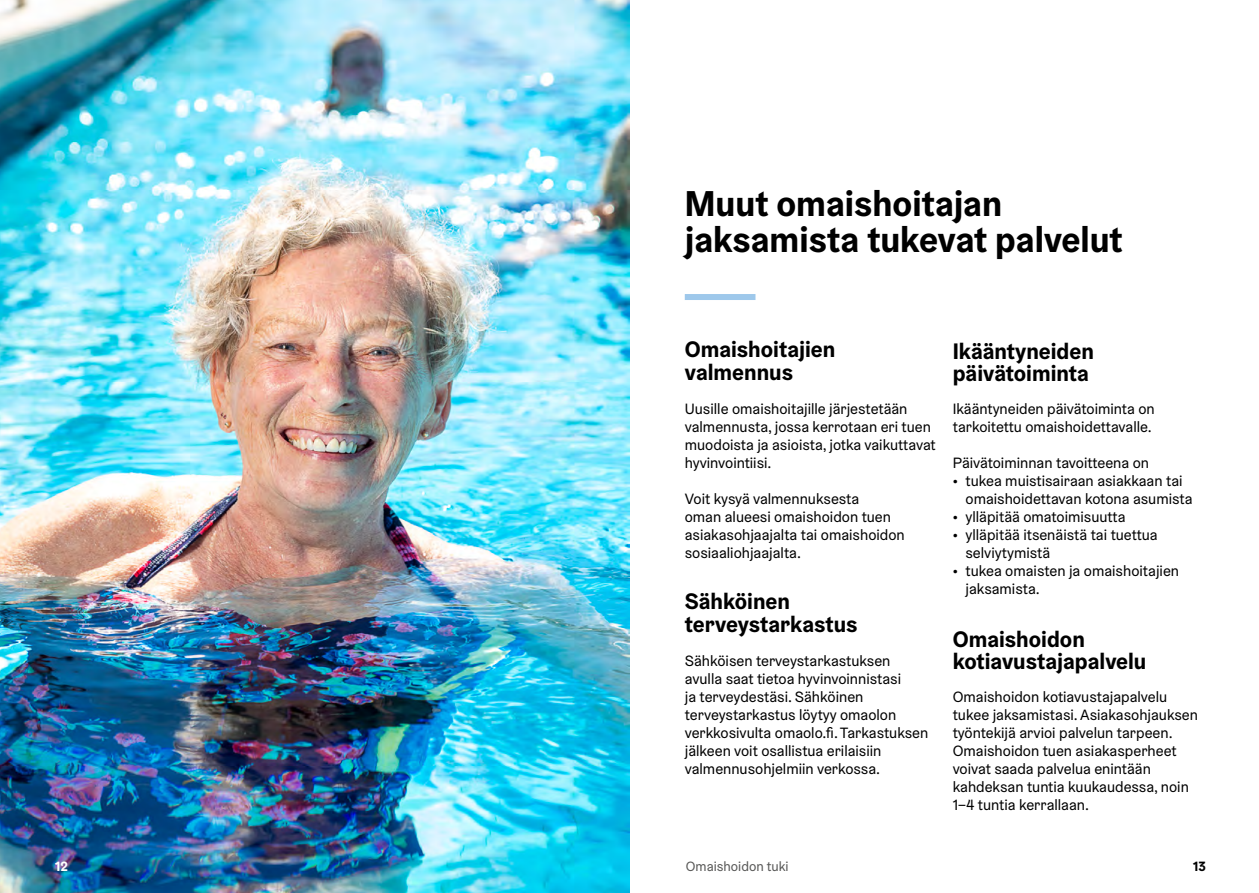
<style>
.page{position:relative;width:1259px;height:893px;background:#fff}
.page>*{position:absolute;margin:0;border:0;box-sizing:border-box;transform-origin:0 0}
.H2_otsikko{font:700 36px/36px "Helsinki Grotesk";color:#000}
.H3_otsikko{font:700 22.5px/22.5px "Helsinki Grotesk";color:#000}
.P_leipis{font:15px/18px "Helsinki Grotesk";color:#000}
.t1{font:13.5px "Helsinki Grotesk";color:#575756}
.t2{font:700 13.5px "Helsinki Grotesk";color:#fff}
.t3{font:700 13.5px "Helsinki Grotesk";color:#000}
.s1{font-weight:700}
</style>
<div class="page">
<img style="left:0;top:0;width:629px;height:893px">
<div style="left:685px;top:294px;width:70px;height:6px;background:#9ec8eb"></div>
<h2 class="H2_otsikko" style="left:685px;top:185px;width:439px">Muut omaishoitajan jaksamista tukevat palvelut</h2>
<h3 class="H3_otsikko" style="left:685px;top:338px;width:152px">Omaishoitajien valmennus</h3>
<p class="P_leipis" style="left:685px;top:400px;width:252px">Uusille omaishoitajille järjestetään valmennusta, jossa kerrotaan eri tuen muodoista ja asioista, jotka vaikuttavat hyvinvointiisi.</p>
<p class="P_leipis" style="left:685px;top:490px;width:221px">Voit kysyä valmennuksesta<br>oman alueesi omaishoidon tuen asiakasohjaajalta tai omaishoidon sosiaaliohjaajalta.</p>
<h3 class="H3_otsikko" style="left:685px;top:590px;width:174px">Sähköinen terveystarkastus</h3>
<p class="P_leipis" style="left:685px;top:652px;width:245px">Sähköisen terveystarkastuksen avulla saat tietoa hyvinvoinnistasi<br>ja terveydestäsi. Sähköinen terveystarkastus löytyy omaolon verkkosivulta omaolo.fi. Tarkastuksen jälkeen voit osallistua erilaisiin valmennusohjelmiin verkossa.</p>
<h3 class="H3_otsikko" style="left:952px;top:339px;width:143px">Ikääntyneiden päivätoiminta</h3>
<p class="P_leipis" style="left:952px;top:400px;width:203px">Ikääntyneiden päivätoiminta on tarkoitettu omaishoidettavalle.</p>
<p class="P_leipis" style="left:952px;top:454px;width:198px">Päivätoiminnan tavoitteena on</p>
<p class="P_leipis" style="left:965px;top:472px;width:229px;text-indent:-13px"><span class="s1">•</span> tukea muistisairaan asiakkaan tai omaishoidettavan kotona asumista</p>
<p class="P_leipis" style="left:952px;top:508px;width:174px"><span class="s1">•</span> ylläpitää omatoimisuutta</p>
<p class="P_leipis" style="left:965px;top:526px;width:194px;text-indent:-13px"><span class="s1">•</span> ylläpitää itsenäistä tai tuettua selviytymistä</p>
<p class="P_leipis" style="left:965px;top:562px;width:215px;text-indent:-13px"><span class="s1">•</span> tukea omaisten ja omaishoitajien jaksamista.</p>
<h3 class="H3_otsikko" style="left:952px;top:627px;width:195px">Omaishoidon kotiavustajapalvelu</h3>
<p class="P_leipis" style="left:952px;top:688px;width:247px">Omaishoidon kotiavustajapalvelu tukee jaksamistasi. Asiakasohjauksen työntekijä arvioi palvelun tarpeen.<br>Omaishoidon tuen asiakasperheet voivat saada palvelua enintään kahdeksan tuntia kuukaudessa, noin 1–4 tuntia kerrallaan.</p>
<p class="t2" style="left:55px;top:858px;width:14px">12</p>
<p class="t1" style="left:686px;top:858px;width:104px">Omaishoidon tuki</p>
<p class="t3" style="left:1193px;top:858px;width:14px">13</p>
</div>
